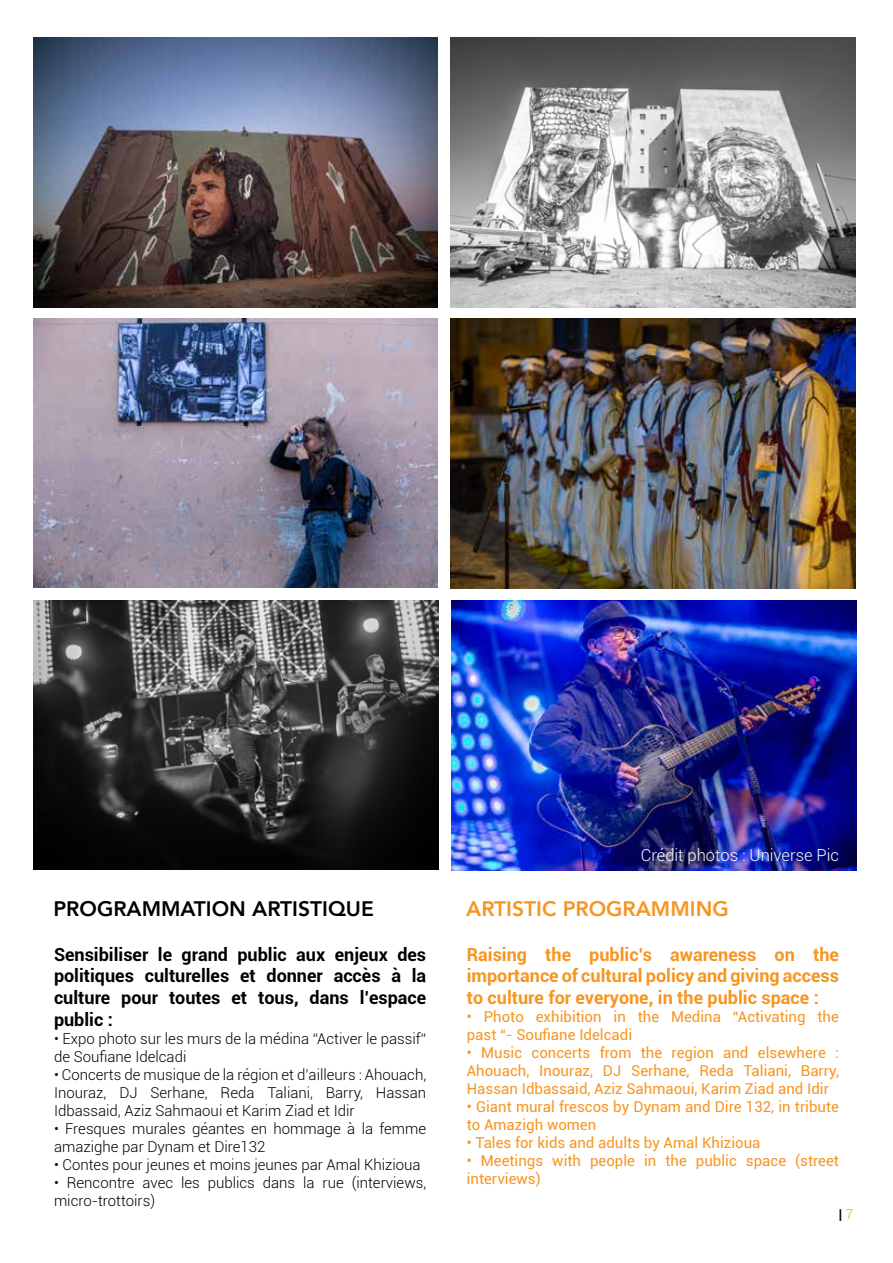
<style>
.page{position:relative;width:893px;height:1263px;background:#fff}
.page>*{position:absolute;margin:0;border:0;box-sizing:border-box;transform-origin:0 0}
.t1{font:800 21px "Avenir";color:#000}
.t2{font:800 21px "Avenir";color:#f79521}
.t3{font:700 18px/21.6px "Roboto";color:#000;text-align:justify}
.t4{font:700 18px/21.6px "Roboto";color:#f79521;text-align:justify}
.t5{font:300 16.5px "Roboto";color:#fff}
.t6{font:300 15px/18px "Roboto";color:#000}
.t7{font:15px/18px "Roboto";color:#f79521}
.t8{font:700 13.5px "Roboto";color:#000}
.s1{font-weight:300;color:#f79521}
</style>
<div class="page">
<img style="left:33px;top:38px;width:405px;height:269px">
<img style="left:451px;top:38px;width:404px;height:269px">
<img style="left:33px;top:318px;width:405px;height:270px">
<img style="left:34px;top:600px;width:404px;height:270px">
<img style="left:451px;top:319px;width:404px;height:269px">
<img style="left:452px;top:601px;width:404px;height:270px">
<p class="t5" style="left:641px;top:844px;width:200px">Crédit photos : Universe Pic</p>
<h1 class="t1" style="left:53px;top:893px;width:322px">PROGRAMMATION ARTISTIQUE</h1>
<h1 class="t2" style="left:466px;top:893px;width:264px">ARTISTIC PROGRAMMING</h1>
<p class="t3" style="left:54px;top:943px;width:374px">Sensibiliser le grand public aux enjeux des politiques culturelles et donner accès à la culture pour toutes et tous, dans l’espace public :</p>
<p class="t6" style="left:54px;top:1029px;width:374px">• Expo photo sur les murs de la médina “Activer le passif“ de Soufiane Idelcadi</p>
<p class="t6" style="left:54px;top:1065px;width:374px;text-align:justify">• Concerts de musique de la région et d’ailleurs : Ahouach, Inouraz, DJ Serhane, Reda Taliani, Barry, Hassan Idbassaid, Aziz Sahmaoui et Karim Ziad et Idir</p>
<p class="t6" style="left:54px;top:1119px;width:374px">• Fresques murales géantes en hommage à la femme amazighe par Dynam et Dire132</p>
<p class="t6" style="left:54px;top:1155px;width:368px">• Contes pour jeunes et moins jeunes par Amal Khizioua</p>
<p class="t6" style="left:54px;top:1173px;width:374px">• Rencontre avec les publics dans la rue (interviews, micro-trottoirs)</p>
<p class="t4" style="left:467px;top:943px;width:374px">Raising the public’s awareness on the importance of cultural policy and giving access to culture for everyone, in the public space :</p>
<p class="t7" style="left:467px;top:1007px;width:374px">• Photo exhibition in the Medina “Activating the past “- Soufiane Idelcadi</p>
<p class="t7" style="left:467px;top:1043px;width:374px;text-align:justify">• Music concerts from the region and elsewhere :<br>Ahouach, Inouraz, DJ Serhane, Reda Taliani, Barry, Hassan Idbassaid, Aziz Sahmaoui, Karim Ziad and Idir</p>
<p class="t7" style="left:467px;top:1097px;width:374px">• Giant mural frescos by Dynam and Dire 132, in tribute to Amazigh women</p>
<p class="t7" style="left:467px;top:1133px;width:295px">• Tales for kids and adults by Amal Khizioua</p>
<p class="t7" style="left:467px;top:1151px;width:374px">• Meetings with people in the public space (street interviews)</p>
<p class="t8" style="left:839px;top:1205px;width:16px">| <span class="s1">7</span></p>
</div>
